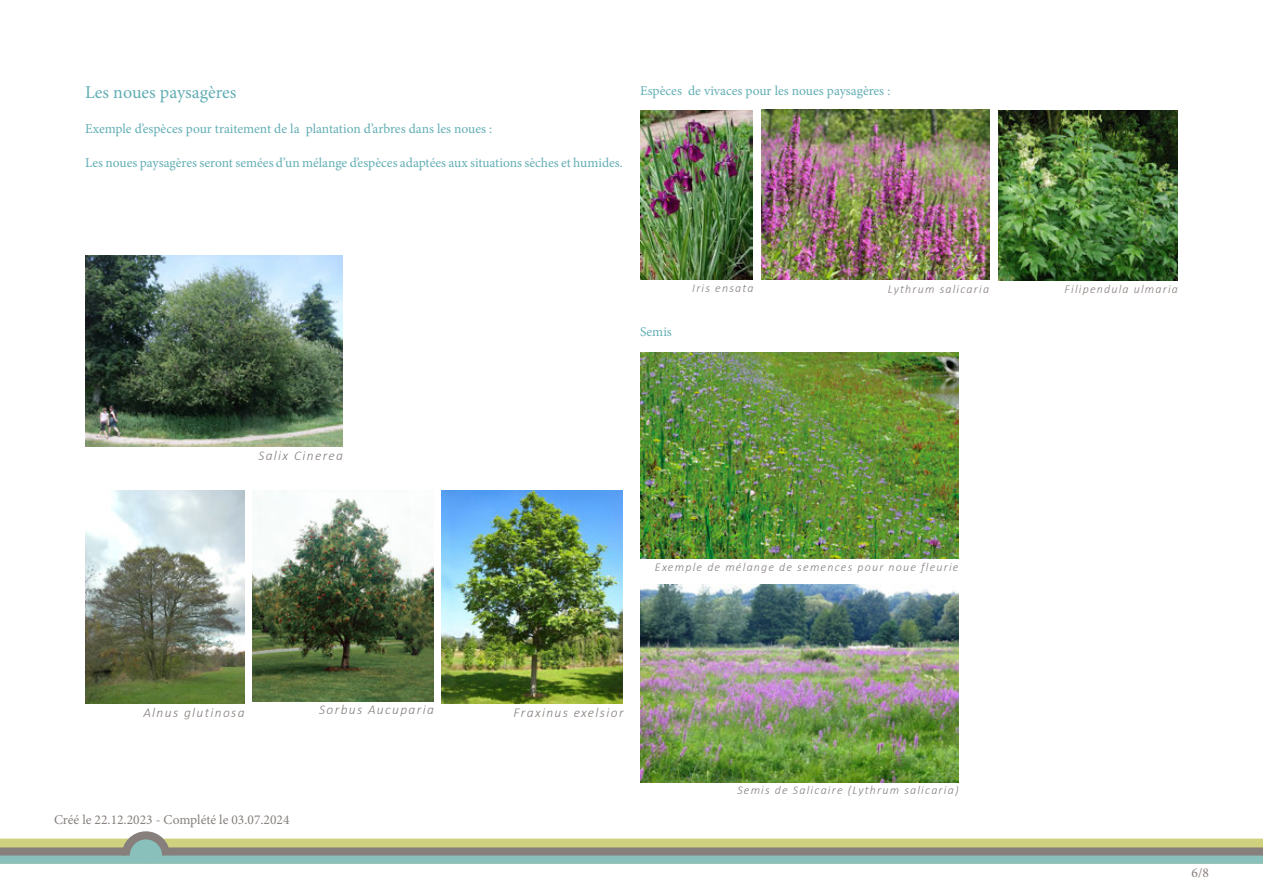
<style>
.page{position:relative;width:1263px;height:893px;background:#fff}
.page>*{position:absolute;margin:0;border:0;box-sizing:border-box;transform-origin:0 0}
.ss_titre{font:18px "Minion Pro";color:#62aeb5}
.Texte{font:13.5px "Minion Pro";color:#62aeb5}
.Légende{font:italic 300 13.5px "Calibri";letter-spacing:.1em;color:#867f7c}
.t1{font:13.5px "Minion Pro";color:#867f7c}
.Légende-2{font:italic 300 12px "Calibri";letter-spacing:.1em;color:#867f7c}
</style>
<div class="page">
<div style="left:0;top:839px;width:1263px;height:25px;background:#d0d17f"></div>
<div style="left:7px;top:851px;width:1249px;height:13px;background:#8ac0bc"></div>
<div style="left:169px;top:847px;width:1094px;height:8px;background:#867f7c"></div>
<div style="left:0;top:847px;width:126px;height:8px;background:#867f7c"></div>
<svg style="left:118px;top:831px;width:56px;height:33px"></svg>
<img style="left:640px;top:352px;width:318px;height:207px">
<img style="left:640px;top:584px;width:318px;height:199px">
<img style="left:640px;top:111px;width:112px;height:169px">
<img style="left:761px;top:110px;width:228px;height:170px">
<img style="left:999px;top:111px;width:179px;height:169px">
<img style="left:86px;top:256px;width:257px;height:190px">
<img style="left:442px;top:491px;width:181px;height:213px">
<img style="left:85px;top:491px;width:160px;height:213px">
<img style="left:252px;top:491px;width:182px;height:211px">
<p class="ss_titre" style="left:85px;top:80px;width:153px">Les noues paysagères</p>
<p class="Texte" style="left:85px;top:119px;width:409px">Exemple d’espèces pour traitement de la plantation d’arbres dans les noues :</p>
<p class="Texte" style="left:85px;top:154px;width:539px">Les noues paysagères seront semées d’un mélange d’espèces adaptées aux situations sèches et humides.</p>
<p class="Texte" style="left:640px;top:82px;width:252px">Espèces de vivaces pour les noues paysagères :</p>
<p class="Texte" style="left:640px;top:323px;width:33px">Semis</p>
<p class="Légende-2" style="left:692px;top:280px;width:63px">Iris ensata</p>
<p class="Légende-2" style="left:888px;top:281px;width:103px">Lythrum salicaria</p>
<p class="Légende" style="left:258px;top:447px;width:86px">Salix Cinerea</p>
<p class="Légende-2" style="left:655px;top:559px;width:305px">Exemple de mélange de semences pour noue fleurie</p>
<p class="Légende" style="left:143px;top:704px;width:103px">Alnus glutinosa</p>
<p class="Légende" style="left:319px;top:701px;width:116px">Sorbus Aucuparia</p>
<p class="Légende" style="left:514px;top:704px;width:111px">Fraxinus exelsior</p>
<p class="t1" style="left:54px;top:811px;width:237px">Créé le 22.12.2023 - Complété le 03.07.2024</p>
<p class="Légende-2" style="left:737px;top:783px;width:223px">Semis de Salicaire (Lythrum salicaria)</p>
<p class="Légende-2" style="left:1064px;top:281px;width:115px">Filipendula ulmaria</p>
<p class="t1" style="left:1191px;top:863px;width:19px">6/8</p>
</div>
